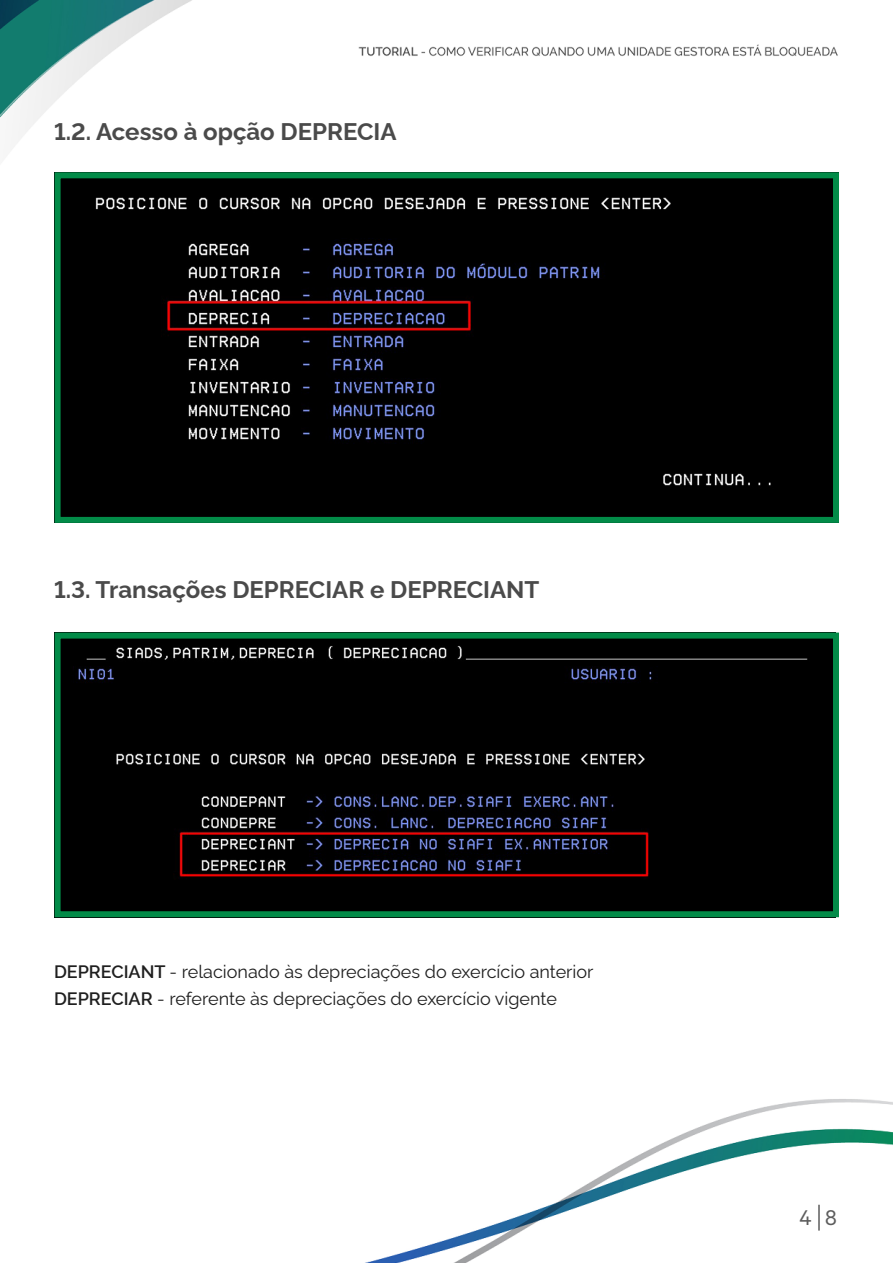
<style>
.page{position:relative;width:893px;height:1263px;background:#fff}
.page>*{position:absolute;margin:0;border:0;box-sizing:border-box;transform-origin:0 0}
.t1{font:700 24px "Rawline";color:#4a4a4a}
.t2{font:24px "Calibre";color:#5d5d5d}
.t3{font:18px/27px "Rawline";color:#1f1f1f}
.s1{font-weight:600}
</style>
<div class="page">
<img style="left:0;top:0;width:893px;height:1263px">
<hr style="left:818px;top:1205px;width:2px;height:25px;background:#5d5d5d">
<img style="left:62px;top:179px;width:770px;height:337px">
<div style="left:55px;top:172px;width:784px;height:351px;border:6px solid #028b48"></div>
<img style="left:62px;top:640px;width:770px;height:270px">
<div style="left:55px;top:633px;width:784px;height:284px;border:6px solid #028b48"></div>
<h1 class="t1" style="left:54px;top:113px;width:344px">1.2. Acesso à opção DEPRECIA</h1>
<h1 class="t1" style="left:54px;top:571px;width:487px">1.3. Transações DEPRECIAR e DEPRECIANT</h1>
<p class="t3" style="left:54px;top:956px;width:541px"><span class="s1">DEPRECIANT</span> - relacionado às depreciações do exercício anterior<br><span class="s1">DEPRECIAR</span> - referente às depreciações do exercício vigente</p>
<h1 class="t2" style="left:799px;top:1203px;width:39px">4 8</h1>
</div>
